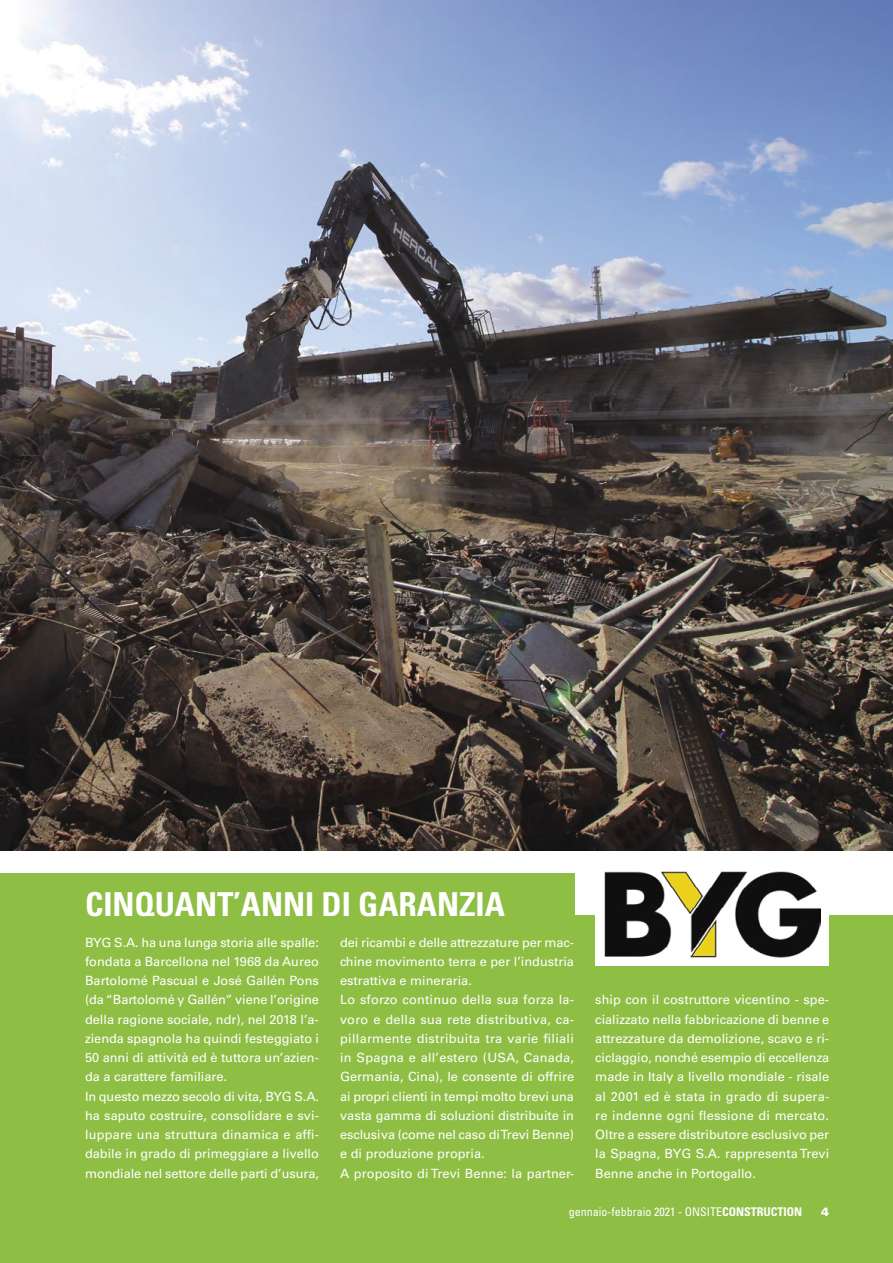
<style>
.page{position:relative;width:893px;height:1263px;background:#fff}
.page>*{position:absolute;margin:0;border:0;box-sizing:border-box;transform-origin:0 0}
.t1{font:700 condensed 33px "Univers LT Std";color:#fff}
.t2{font:12.75px/19.2px "Univers LT Std";color:#fff}
.t3{font:condensed 12px "Univers LT Std";color:#fff}
.t4{font:900 12px "Univers LT Std";color:#fff}
.s1{font-weight:700}
</style>
<div class="page">
<div style="left:0;top:915px;width:893px;height:348px;background:#8fbe45"></div>
<div style="left:0;top:873px;width:574px;height:43px;background:#8fbe45"></div>
<div style="left:595px;top:870px;width:234px;height:96px;background:#fff"></div>
<img style="left:604px;top:871px;width:216px;height:87px">
<img style="left:0;top:0;width:893px;height:850px">
<h1 class="t1" style="left:85px;top:884px;width:421px">CINQUANT’ANNI DI GARANZIA</h1>
<p class="t2" style="left:340px;top:933px;width:235px">dei ricambi e delle attrezzature per mac&shy;chine movimento terra e per l’industria estrattiva e mineraria.<br>Lo sforzo continuo della sua forza la&shy;voro e della sua rete distributiva, ca&shy;pillarmente distribuita tra varie filiali in Spagna e all’estero (USA, Canada, Germania, Cina), le consente di offrire ai propri clienti in tempi molto brevi una vasta gamma di soluzioni distribuite in esclusiva (come nel caso di Trevi Benne) e di produzione propria.<br>A proposito di Trevi Benne: la partner-</p>
<p class="t2" style="left:85px;top:933px;width:236px">BYG S.A. ha una lunga storia alle spalle: fondata a Barcellona nel 1968 da Aureo Bartolomé Pascual e José Gallén Pons (da “Bartolomé y Gallén” viene l’origine della ragione sociale, ndr), nel 2018 l’a&shy;zienda spagnola ha quindi festeggiato i 50 anni di attività ed è tuttora un’azien&shy;da a carattere familiare.<br>In questo mezzo secolo di vita, BYG S.A. ha saputo costruire, consolidare e svi&shy;luppare una struttura dinamica e affi&shy;dabile in grado di primeggiare a livello mondiale nel settore delle parti d’usura,</p>
<p class="t2" style="left:595px;top:990px;width:235px;text-align:justify">ship con il costruttore vicentino - spe&shy;cializzato nella fabbricazione di benne e attrezzature da demolizione, scavo e ri&shy;ciclaggio, nonché esempio di eccellenza made in Italy a livello mondiale - risale al 2001 ed è stata in grado di supera&shy;re indenne ogni flessione di mercato.<br>Oltre a essere distributore esclusivo per la Spagna, BYG S.A. rappresenta Trevi Benne anche in Portogallo.</p>
<p class="t3" style="left:569px;top:1204px;width:235px">gennaio-febbraio 2021 - ONSITE<span class="s1">CONSTRUCTION</span></p>
<p class="t4" style="left:821px;top:1204px;width:10px">4</p>
</div>
